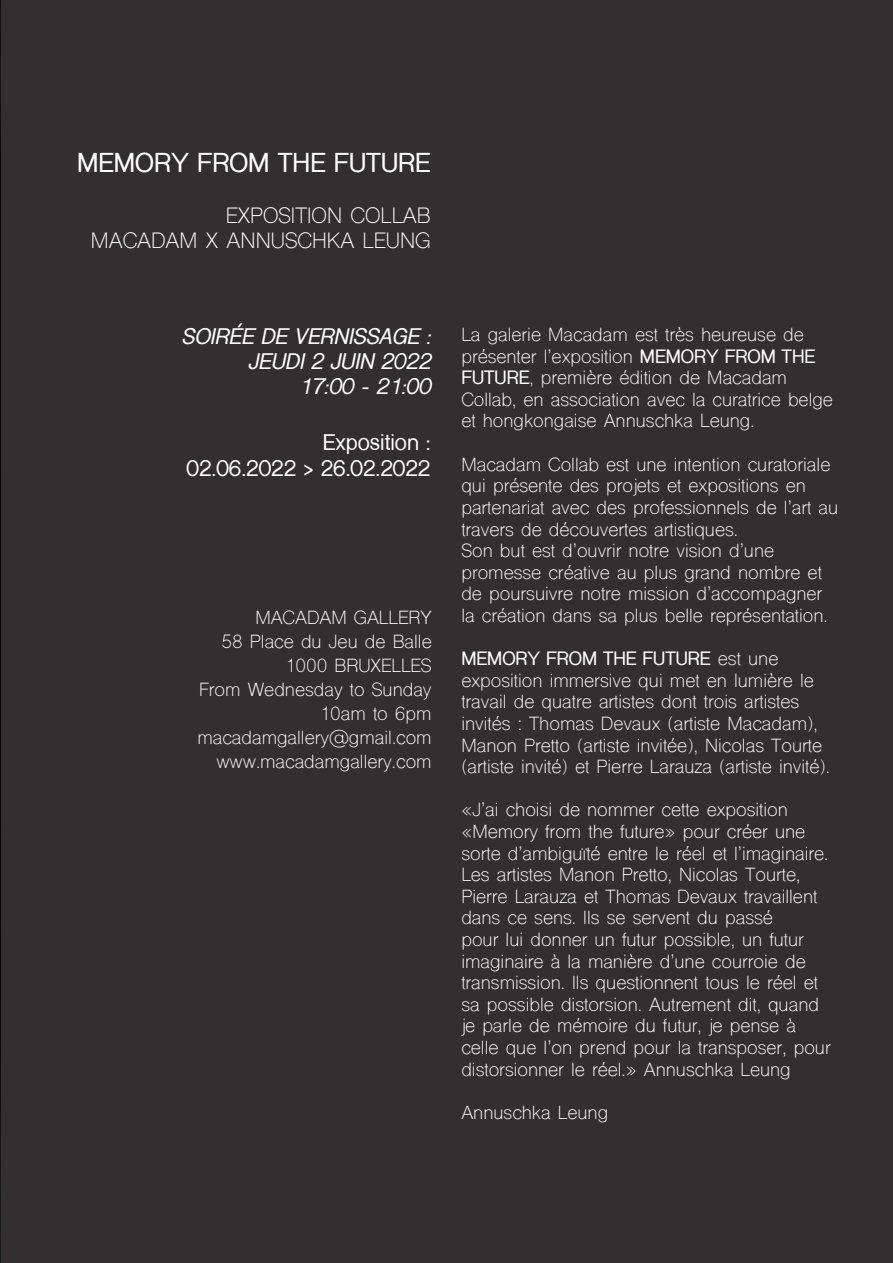
<style>
.page{position:relative;width:893px;height:1263px;background:#fff}
.page>*{position:absolute;margin:0;border:0;box-sizing:border-box;transform-origin:0 0}
.t1{font:700 25.5px "Shree Dev 0714";color:#fff}
.t2{font:italic 700 21px "Shree Dev 0714";color:#fff}
.t3{font:21px "Shree Dev 0714";color:#fff}
.t4{font:700 21px "Shree Dev 0714";color:#fff}
.t5{font:18px/21.6px "Shree Dev 0714";color:#fff}
.s1{font-weight:700}
</style>
<div class="page">
<img style="left:0;top:0;width:1px;height:1263px">
<div style="left:1px;top:0;width:892px;height:1263px;background:#312f30"></div>
<p class="t1" style="left:77px;top:148px;width:355px">MEMORY FROM THE FUTURE</p>
<p class="t3" style="left:226px;top:203px;width:206px">EXPOSITION COLLAB</p>
<p class="t3" style="left:91px;top:228px;width:341px">MACADAM X ANNUSCHKA LEUNG</p>
<p class="t2" style="left:182px;top:324px;width:251px">SOIRÉE DE VERNISSAGE :</p>
<p class="t2" style="left:248px;top:350px;width:184px">JEUDI 2 JUIN 2022</p>
<p class="t2" style="left:299px;top:375px;width:133px">17:00 - 21:00</p>
<p class="t4" style="left:323px;top:431px;width:109px">Exposition :</p>
<p class="t4" style="left:186px;top:456px;width:245px">02.06.2022 &gt; 26.02.2022</p>
<p class="t5" style="left:255px;top:609px;width:178px">MACADAM GALLERY</p>
<p class="t5" style="left:221px;top:633px;width:212px">58 Place du Jeu de Balle</p>
<p class="t5" style="left:285px;top:657px;width:148px">1000 BRUXELLES</p>
<p class="t5" style="left:199px;top:681px;width:234px">From Wednesday to Sunday</p>
<p class="t5" style="left:320px;top:705px;width:114px">10am to 6pm</p>
<p class="t5" style="left:197px;top:729px;width:236px">macadamgallery@gmail.com</p>
<p class="t5" style="left:216px;top:753px;width:217px">www.macadamgallery.com</p>
<p class="t5" style="left:461px;top:326px;width:373px">La galerie Macadam est très heureuse de présenter l’exposition <span class="s1">MEMORY FROM THE FUTURE</span>, première édition de Macadam Collab, en association avec la curatrice belge et hongkongaise Annuschka Leung.</p>
<p class="t5" style="left:461px;top:456px;width:378px">Macadam Collab est une intention curatoriale qui présente des projets et expositions en partenariat avec des professionnels de l’art au travers de découvertes artistiques.</p>
<p class="t5" style="left:461px;top:542px;width:368px">Son but est d’ouvrir notre vision d’une promesse créative au plus grand nombre et de poursuivre notre mission d’accompagner la création dans sa plus belle représentation.</p>
<p class="t5" style="left:461px;top:650px;width:370px"><span class="s1">MEMORY FROM THE FUTURE</span> est une exposition immersive qui met en lumière le travail de quatre artistes dont trois artistes invités : Thomas Devaux (artiste Macadam), Manon Pretto (artiste invitée), Nicolas Tourte (artiste invité) et Pierre Larauza (artiste invité).</p>
<p class="t5" style="left:461px;top:801px;width:371px">«J’ai choisi de nommer cette exposition «Memory from the future» pour créer une sorte d’ambiguïté entre le réel et l’imaginaire.<br>Les artistes Manon Pretto, Nicolas Tourte, Pierre Larauza et Thomas Devaux travaillent dans ce sens. Ils se servent du passé<br>pour lui donner un futur possible, un futur imaginaire à la manière d’une courroie de transmission. Ils questionnent tous le réel et sa possible distorsion. Autrement dit, quand je parle de mémoire du futur, je pense à celle que l’on prend pour la transposer, pour distorsionner le réel.» Annuschka Leung</p>
<p class="t5" style="left:461px;top:1104px;width:148px">Annuschka Leung</p>
</div>
